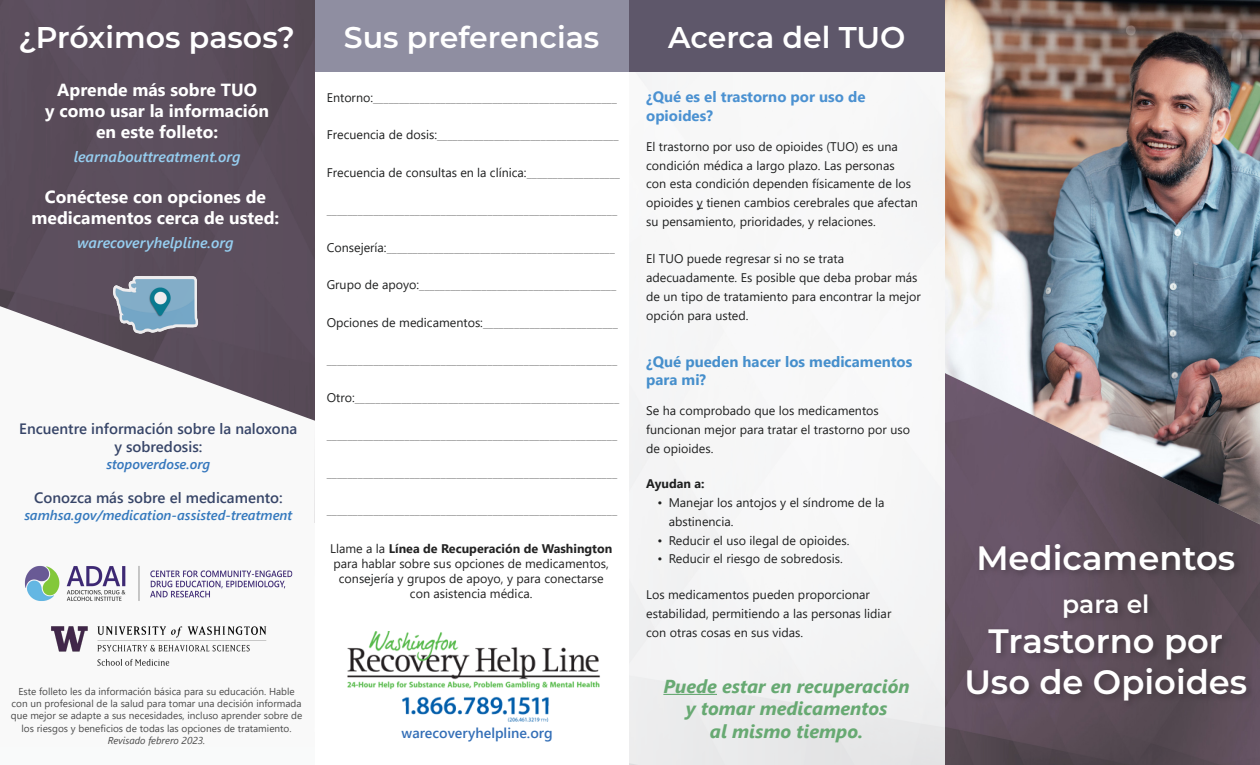
<style>
.page{position:relative;width:1260px;height:765px;background:#fff}
.page>*{position:absolute;margin:0;border:0;box-sizing:border-box;transform-origin:0 0}
.t1{font:600 33.75px "Montserrat";color:#fff}
.t2{font:600 30px "Montserrat";color:#fff}
.t3{font:600 25px "Montserrat";letter-spacing:-.005em;color:#fff}
.t4{font:italic 700 18.75px "Segoe UI";color:#67a972}
.t5{font:700 17.5px/21px "Segoe UI";color:#fff;text-align:center}
.t6{font:600 15px "Segoe UI";color:#374568}
.t7{font:italic 600 15px "Segoe UI";color:#96cef0}
.t8{font:700 15px/18.8px "Segoe UI";color:#468fcc}
.t9{font:700 15px "Segoe UI";color:#4b91d1}
.t10{font:600 14.25px "Segoe UI";color:#346fb7}
.t11{font:italic 600 13.75px "Segoe UI";color:#367abe}
.t12{font:italic 600 13.75px "Segoe UI";color:#3778bd}
.t13{font:12.5px/18.8px "Segoe UI";color:#1f2020}
.t14{font:12.5px "Segoe UI";color:#969696}
.t15{font:12.5px/15px "Segoe UI";color:#232323;text-align:center}
.t16{font:700 12.5px "Segoe UI";color:#232323}
.t17{font:700 12.5px "Segoe UI";color:#1f2020}
.t18{font:10px/12px "Segoe UI";color:#4b4b4b;text-align:center}
.t19{font:italic 10px "Segoe UI";color:#4b4b4b}
.s1{color:#1f2020}
.s2{color:#969696}
.s3{font-weight:400}
</style>
<div class="page">
<div style="left:0;top:732px;width:315px;height:33px;background:#f9fafa"></div>
<div style="left:0;top:0;width:315px;height:306px;background:#5c4e5d"></div>
<img style="left:945px;top:0;width:315px;height:372px">
<svg style="left:0;top:306px;width:315px;height:217px"></svg>
<img style="left:945px;top:372px;width:315px;height:393px">
<div style="left:315px;top:0;width:314px;height:72px;background:#8f8ea1"></div>
<div style="left:629px;top:0;width:316px;height:72px;background:#5e576a"></div>
<div style="left:964px;top:541px;width:292px;height:169px;background:#231f20;opacity:.37"></div>
<img style="left:347px;top:631px;width:253px;height:90px">
<hr style="left:663px;top:694px;width:54px;height:1px;background:#67a972">
<img style="left:112px;top:276px;width:87px;height:58px">
<img style="left:24px;top:565px;width:269px;height:37px">
<img style="left:50px;top:626px;width:217px;height:40px">
<p class="t2" style="left:18px;top:16px;width:278px">¿Próximos pasos?</p>
<p class="t2" style="left:344px;top:16px;width:257px">Sus preferencias</p>
<p class="t2" style="left:668px;top:16px;width:239px">Acerca del TUO</p>
<p class="t5" style="left:45px;top:78px;width:225px">Aprende más sobre TUO<br>y como usar la información en este folleto:</p>
<p class="t7" style="left:74px;top:142px;width:168px">learnabouttreatment.org</p>
<p class="t5" style="left:32px;top:185px;width:249px">Conéctese con opciones de medicamentos cerca de usted:</p>
<p class="t7" style="left:77px;top:229px;width:158px">warecoveryhelpline.org</p>
<p class="t6" style="left:19px;top:415px;width:280px">Encuentre información sobre la naloxona</p>
<p class="t6" style="left:114px;top:433px;width:90px">y sobredosis:</p>
<p class="t12" style="left:106px;top:451px;width:105px">stopoverdose.org</p>
<p class="t6" style="left:34px;top:484px;width:250px">Conozca más sobre el medicamento:</p>
<p class="t11" style="left:24px;top:502px;width:270px">samhsa.gov/medication-assisted-treatment</p>
<p class="t14" style="left:327px;top:86px;width:292px"><span class="s1">Entorno:</span>_______________________________________________</p>
<p class="t14" style="left:327px;top:123px;width:293px"><span class="s1">Frecuencia de dosis:</span>___________________________________</p>
<p class="t13" style="left:327px;top:162px;width:295px">Frecuencia de consultas en la clínica:<span class="s2">__________________</span></p>
<p class="t14" style="left:327px;top:198px;width:292px">________________________________________________________</p>
<p class="t14" style="left:327px;top:236px;width:290px"><span class="s1">Consejería:</span>____________________________________________</p>
<p class="t14" style="left:327px;top:273px;width:291px"><span class="s1">Grupo de apoyo:</span>______________________________________</p>
<p class="t14" style="left:327px;top:311px;width:293px"><span class="s1">Opciones de medicamentos:</span>__________________________</p>
<p class="t14" style="left:327px;top:348px;width:292px">________________________________________________________</p>
<p class="t14" style="left:327px;top:386px;width:294px"><span class="s1">Otro:</span>___________________________________________________</p>
<p class="t14" style="left:327px;top:423px;width:292px">________________________________________________________</p>
<p class="t14" style="left:327px;top:461px;width:292px">________________________________________________________</p>
<p class="t14" style="left:327px;top:498px;width:292px">________________________________________________________</p>
<p class="t16" style="left:330px;top:537px;width:284px"><span class="s3">Llame a la</span> Línea de Recuperación de Washington</p>
<p class="t15" style="left:334px;top:555px;width:277px">para hablar sobre sus opciones de medicamentos, <span class="s1">consejería</span> y grupos de apoyo, y para conectarse</p>
<p class="t15" style="left:410px;top:585px;width:124px">con asistencia médica.</p>
<p class="t18" style="left:11px;top:684px;width:293px">Este folleto les da información básica para su educación. Hable con un profesional de la salud para tomar una decisión informada que mejor se adapte a sus necesidades, incluso aprender sobre de</p>
<p class="t18" style="left:22px;top:722px;width:272px">los riesgos y beneficios de todas las opciones de tratamiento.</p>
<p class="t19" style="left:108px;top:731px;width:99px">Revisado febrero 2023.</p>
<p class="t10" style="left:402px;top:720px;width:153px">warecoveryhelpline.org</p>
<p class="t9" style="left:646px;top:83px;width:221px">¿Qué es el trastorno por uso de</p>
<p class="t9" style="left:646px;top:101px;width:68px">opioides?</p>
<p class="t13" style="left:646px;top:136px;width:273px">El trastorno por uso de opioides (TUO) es una condición médica a largo plazo. Las personas con esta condición dependen físicamente de los opioides y tienen cambios cerebrales que afectan su pensamiento, prioridades, y relaciones.</p>
<p class="t13" style="left:646px;top:249px;width:200px">El TUO puede regresar si no se trata</p>
<p class="t13" style="left:646px;top:267px;width:276px">adecuadamente. Es posible que deba probar más de un tipo de tratamiento para encontrar la mejor opción para usted.</p>
<p class="t8" style="left:646px;top:351px;width:268px">¿Qué pueden hacer los medicamentos para mi?</p>
<p class="t13" style="left:646px;top:400px;width:234px">Se ha comprobado que los medicamentos</p>
<p class="t13" style="left:646px;top:419px;width:265px">funcionan mejor para tratar el trastorno por uso de opioides.</p>
<p class="t17" style="left:646px;top:472px;width:60px">Ayudan a:</p>
<p class="t13" style="left:669px;top:492px;width:217px;text-indent:-11px">• Manejar los antojos y el síndrome de la abstinencia.</p>
<p class="t13" style="left:657px;top:530px;width:194px">• Reducir el uso ilegal de opioides.</p>
<p class="t13" style="left:657px;top:549px;width:187px">• Reducir el riesgo de sobredosis.</p>
<p class="t13" style="left:646px;top:584px;width:225px">Los medicamentos pueden proporcionar</p>
<p class="t13" style="left:646px;top:603px;width:247px">estabilidad, permitiendo a las personas lidiar</p>
<p class="t13" style="left:646px;top:622px;width:158px">con otras cosas en sus vidas.</p>
<p class="t4" style="left:663px;top:668px;width:248px">Puede estar en recuperación</p>
<p class="t4" style="left:686px;top:691px;width:203px">y tomar medicamentos</p>
<p class="t4" style="left:710px;top:713px;width:155px">al mismo tiempo.</p>
<p class="t1" style="left:976px;top:534px;width:260px">Medicamentos</p>
<p class="t3" style="left:1062px;top:586px;width:89px">para el</p>
<p class="t1" style="left:989px;top:617px;width:236px">Trastorno por</p>
<p class="t1" style="left:964px;top:658px;width:284px">Uso de Opioides</p>
</div>
